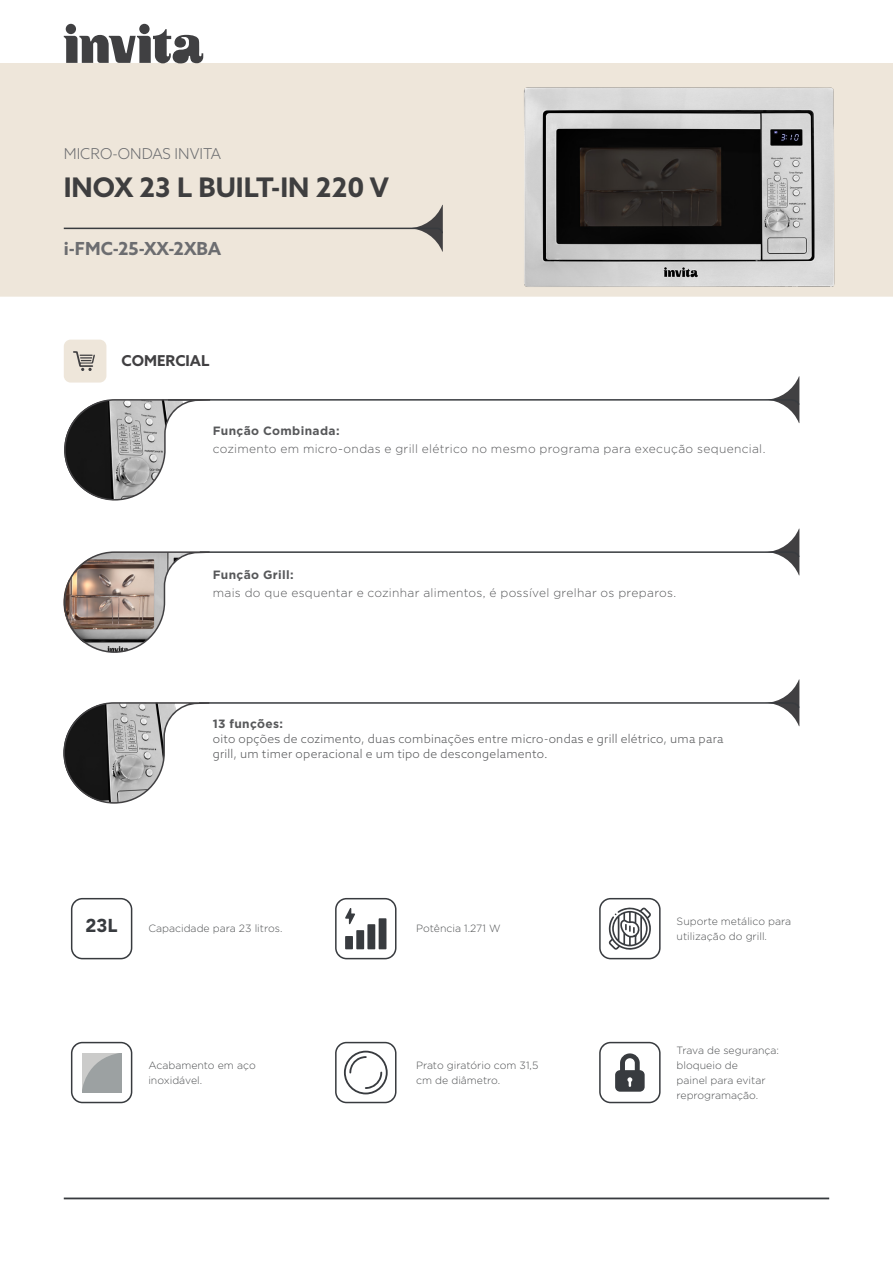
<style>
.page{position:relative;width:893px;height:1263px;background:#fff}
.page>*{position:absolute;margin:0;border:0;box-sizing:border-box;transform-origin:0 0}
.t1{font:700 27px "Azo Sans";color:#3e3e3f}
.t2{font:900 18.6px "Avenir LT Std";color:#383b3f}
.t3{font:700 18px "Azo Sans";color:#6c6d70}
.t4{font:300 15px "Azo Sans";color:#6c6d70}
.t5{font:700 15px "Azo Sans";color:#414042}
.texto_icone{font:300 12px "Gotham";letter-spacing:.025em;color:#57585a}
.texto_icone-2{font:300 12px/15px "Azo Sans";letter-spacing:.02em;color:#57585a}
.texto_icone-3{font:700 12px "Gotham";letter-spacing:.03em;color:#57585a}
.texto_icone-4{font:300 10.5px/15px "Gotham";color:#4f5153}
.s1{font-family:"Gotham";font-weight:700}
</style>
<div class="page">
<div style="left:0;top:64px;width:893px;height:232px;background:#eee6da"></div>
<hr style="left:0;top:294px;width:893px;height:3px;background:#eee6da">
<svg style="left:71px;top:898px;width:61px;height:61px"></svg>
<div style="left:64px;top:340px;width:42px;height:43px;background:#eee6da;border-radius:7px"></div>
<hr style="left:64px;top:1197px;width:765px;height:2px;background:#383b3f">
<div style="left:66px;top:24px;width:10px;height:10px;background:#404042;border-radius:50%"></div>
<div style="left:139px;top:24px;width:11px;height:10px;background:#404042;border-radius:50%"></div>
<svg style="left:64px;top:29px;width:139px;height:34px"></svg>
<svg style="left:63px;top:205px;width:380px;height:47px"></svg>
<svg style="left:64px;top:351px;width:736px;height:149px"></svg>
<svg style="left:63px;top:679px;width:737px;height:125px"></svg>
<svg style="left:64px;top:529px;width:736px;height:124px"></svg>
<img style="left:514px;top:87px;width:326px;height:210px">
<svg style="left:335px;top:898px;width:61px;height:61px"></svg>
<svg style="left:599px;top:898px;width:62px;height:61px"></svg>
<svg style="left:71px;top:1042px;width:61px;height:61px"></svg>
<svg style="left:335px;top:1042px;width:61px;height:61px"></svg>
<svg style="left:599px;top:1042px;width:62px;height:61px"></svg>
<p class="t4" style="left:64px;top:143px;width:159px">MICRO-ONDAS INVITA</p>
<p class="t1" style="left:64px;top:170px;width:327px">INOX 23 L BUILT-IN 220 V</p>
<p class="t3" style="left:64px;top:236px;width:159px">i-FMC-25-XX-2XBA</p>
<p class="t5" style="left:122px;top:351px;width:89px">COMERCIAL</p>
<p class="texto_icone-3" style="left:213px;top:424px;width:128px">Função Combinada:</p>
<p class="texto_icone" style="left:213px;top:443px;width:554px">cozimento em micro-ondas e grill elétrico no mesmo programa para execução sequencial.</p>
<p class="texto_icone-3" style="left:213px;top:567px;width:82px">Função Grill:</p>
<p class="texto_icone" style="left:213px;top:586px;width:465px">mais do que esquentar e cozinhar alimentos, é possível grelhar os preparos.</p>
<p class="texto_icone-2" style="left:213px;top:716px;width:512px"><span class="s1">13 funções:<br></span>oito opções de cozimento, duas combinações entre micro-ondas e grill elétrico, uma para grill, um timer operacional e um tipo de descongelamento.</p>
<h2 class="t2" style="left:85px;top:915px;width:33px">23L</h2>
<p class="texto_icone-4" style="left:148px;top:921px;width:136px">Capacidade para 23 litros.</p>
<p class="texto_icone-4" style="left:148px;top:1057px;width:109px">Acabamento em aço inoxidável.</p>
<p class="texto_icone-4" style="left:416px;top:921px;width:86px">Potência 1.271 W</p>
<p class="texto_icone-4" style="left:416px;top:1057px;width:124px">Prato giratório com 31,5 cm de diâmetro.</p>
<p class="texto_icone-4" style="left:677px;top:914px;width:116px">Suporte metálico para utilização do grill.</p>
<p class="texto_icone-4" style="left:677px;top:1042px;width:104px">Trava de segurança: bloqueio de<br>painel para evitar reprogramação.</p>
</div>
